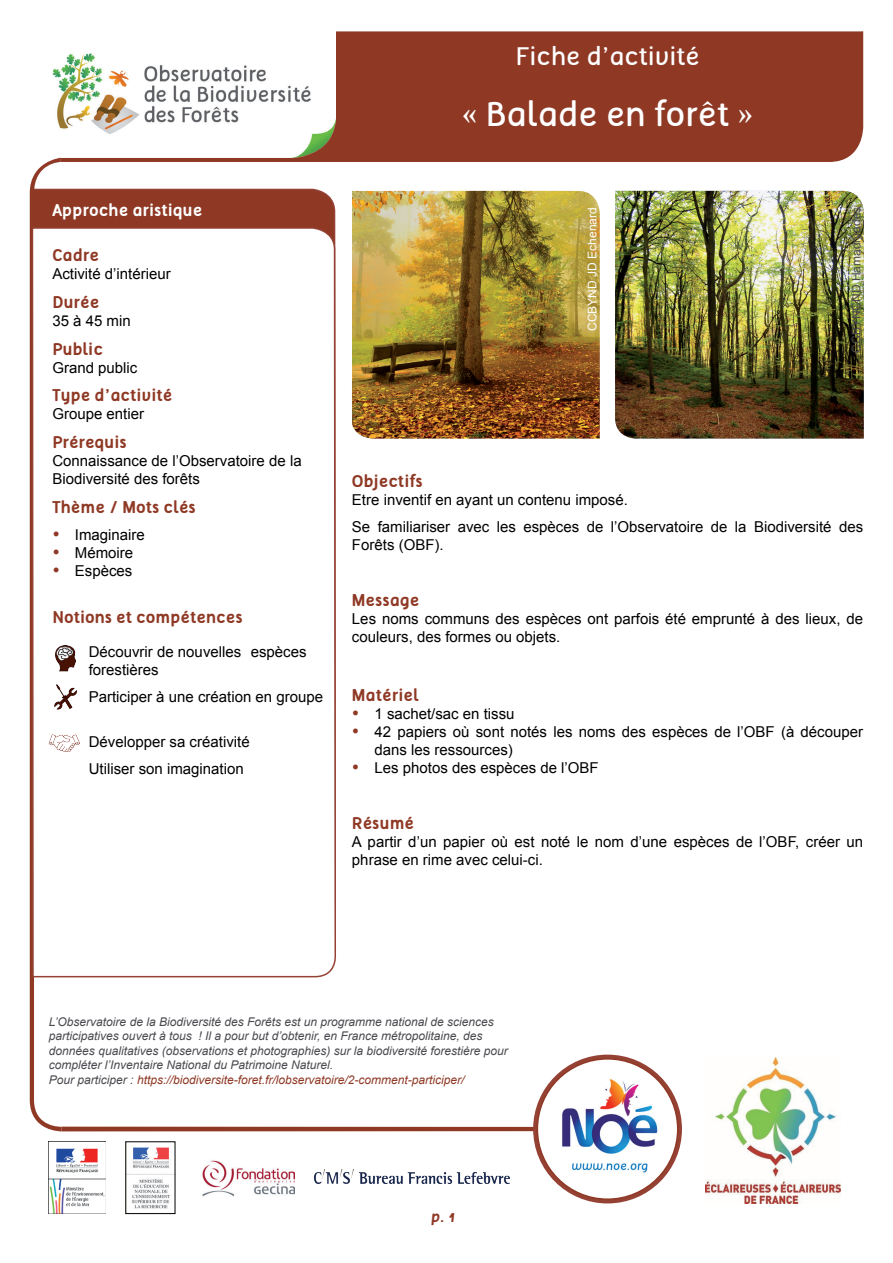
<style>
.page{position:relative;width:893px;height:1263px;background:#fff}
.page>*{position:absolute;margin:0;border:0;box-sizing:border-box;transform-origin:0 0}
.t1{font:34.5px "Tellural";color:#fff}
.t2{font:25.5px "Tellural";color:#fff}
.t3{font:700 16.5px "Tellural";color:#8f3925}
.t4{font:700 16.5px "Tellural";color:#fff}
.t5{font:15px/18px "Arial";color:#000}
.t6{font:italic 700 15px "Tellural";color:#8f3925}
.t7{font:italic 12px/14.4px "Arial";color:#49494f}
.t8{font:12px "Arial";color:#49494f}
.t9{font:12px "Arial";color:#fff}
.s1{color:#8f3925}
</style>
<div class="page">
<img style="left:202px;top:1160px;width:93px;height:36px">
<img style="left:315px;top:1169px;width:194px;height:14px">
<img style="left:49px;top:1141px;width:56px;height:73px">
<img style="left:128px;top:1147px;width:45px;height:62px">
<svg style="left:62px;top:31px;width:802px;height:160px;fill:#8f3925"></svg>
<img style="left:52px;top:31px;width:284px;height:127px">
<hr style="left:62px;top:1127px;width:475px;height:4px;background:#8f3925">
<svg style="left:533px;top:1054px;width:149px;height:149px"></svg>
<svg style="left:537px;top:1059px;width:141px;height:140px"></svg>
<img style="left:546px;top:1064px;width:127px;height:126px">
<svg style="left:62px;top:188px;width:275px;height:38px;background:#93402d"></svg>
<svg style="left:62px;top:226px;width:274px;height:752px"></svg>
<img style="left:62px;top:645px;width:14px;height:28px">
<img style="left:62px;top:682px;width:16px;height:30px">
<img style="left:62px;top:732px;width:17px;height:19px">
<img style="left:706px;top:1058px;width:134px;height:145px">
<img style="left:352px;top:191px;width:248px;height:248px">
<img style="left:615px;top:191px;width:249px;height:248px">
<svg style="left:30px;top:158px;width:32px;height:974px"></svg>
<h2 class="t2" style="left:515px;top:43px;width:186px">Fiche d’activité</h2>
<h1 class="t1" style="left:462px;top:95px;width:292px">« Balade en forêt »</h1>
<p class="t4" style="left:52px;top:200px;width:151px">Approche aristique</p>
<p class="t3" style="left:52px;top:246px;width:48px">Cadre</p>
<p class="t5" style="left:52px;top:265px;width:120px">Activité d’intérieur</p>
<p class="t3" style="left:52px;top:293px;width:49px">Durée</p>
<p class="t5" style="left:52px;top:312px;width:80px">35 à 45 min</p>
<p class="t3" style="left:52px;top:339px;width:52px">Public</p>
<p class="t5" style="left:52px;top:358px;width:87px">Grand public</p>
<p class="t3" style="left:52px;top:386px;width:122px">Type d’activité</p>
<p class="t5" style="left:52px;top:405px;width:93px">Groupe entier</p>
<p class="t3" style="left:52px;top:433px;width:76px">Prérequis</p>
<p class="t5" style="left:52px;top:452px;width:251px">Connaissance de l’Observatoire de la<br>Biodiversité des forêts</p>
<p class="t3" style="left:52px;top:498px;width:145px">Thème / Mots clés</p>
<p class="t5" style="left:75px;top:526px;width:72px">Imaginaire<br>Mémoire<br>Espèces</p>
<p class="t3" style="left:52px;top:608px;width:192px">Notions et compétences</p>
<p class="t5" style="left:89px;top:643px;width:219px">Découvrir de nouvelles espèces forestières</p>
<p class="t5" style="left:89px;top:688px;width:236px">Participer à une création en groupe</p>
<p class="t5" style="left:89px;top:729px;width:162px;line-height:27px">Développer sa créativité<br>Utiliser son imagination</p>
<p class="t9" style="left:584px;top:331px;width:125px;rotate:-90deg">CCBYND JD Echenard</p>
<p class="t8" style="left:848px;top:353px;width:148px;rotate:-90deg">CCBYNCND Hamadryades</p>
<p class="t3" style="left:352px;top:472px;width:72px">Objectifs</p>
<p class="t5" style="left:352px;top:486px;width:513px;line-height:27px">Etre inventif en ayant un contenu imposé.<br>Se familiariser avec les espèces de l’Observatoire de la Biodiversité des</p>
<p class="t5" style="left:352px;top:536px;width:93px">Forêts (OBF).</p>
<p class="t3" style="left:352px;top:591px;width:69px">Message</p>
<p class="t5" style="left:352px;top:610px;width:513px">Les noms communs des espèces ont parfois été emprunté à des lieux, de couleurs, des formes ou objets.</p>
<p class="t3" style="left:352px;top:686px;width:68px">Matériel</p>
<p class="t5" style="left:374px;top:705px;width:490px">1 sachet/sac en tissu<br>42 papiers où sont notés les noms des espèces de l’OBF (à découper dans les ressources)<br>Les photos des espèces de l’OBF</p>
<p class="t3" style="left:352px;top:814px;width:64px">Résumé</p>
<p class="t5" style="left:352px;top:833px;width:513px">A partir d’un papier où est noté le nom d’une espèces de l’OBF, créer un phrase en rime avec celui-ci.</p>
<p class="t7" style="left:49px;top:1015px;width:460px">L’Observatoire de la Biodiversité des Forêts est un programme national de sciences participatives ouvert à tous ! Il a pour but d’obtenir, en France métropolitaine, des données qualitatives (observations et photographies) sur la biodiversité forestière pour compléter l’Inventaire National du Patrimoine Naturel.<br>Pour participer : <span class="s1">https://biodiversite-foret.fr/lobservatoire/2-comment-participer/</span></p>
<p class="t6" style="left:430px;top:1208px;width:27px">p. 1</p>
</div>
